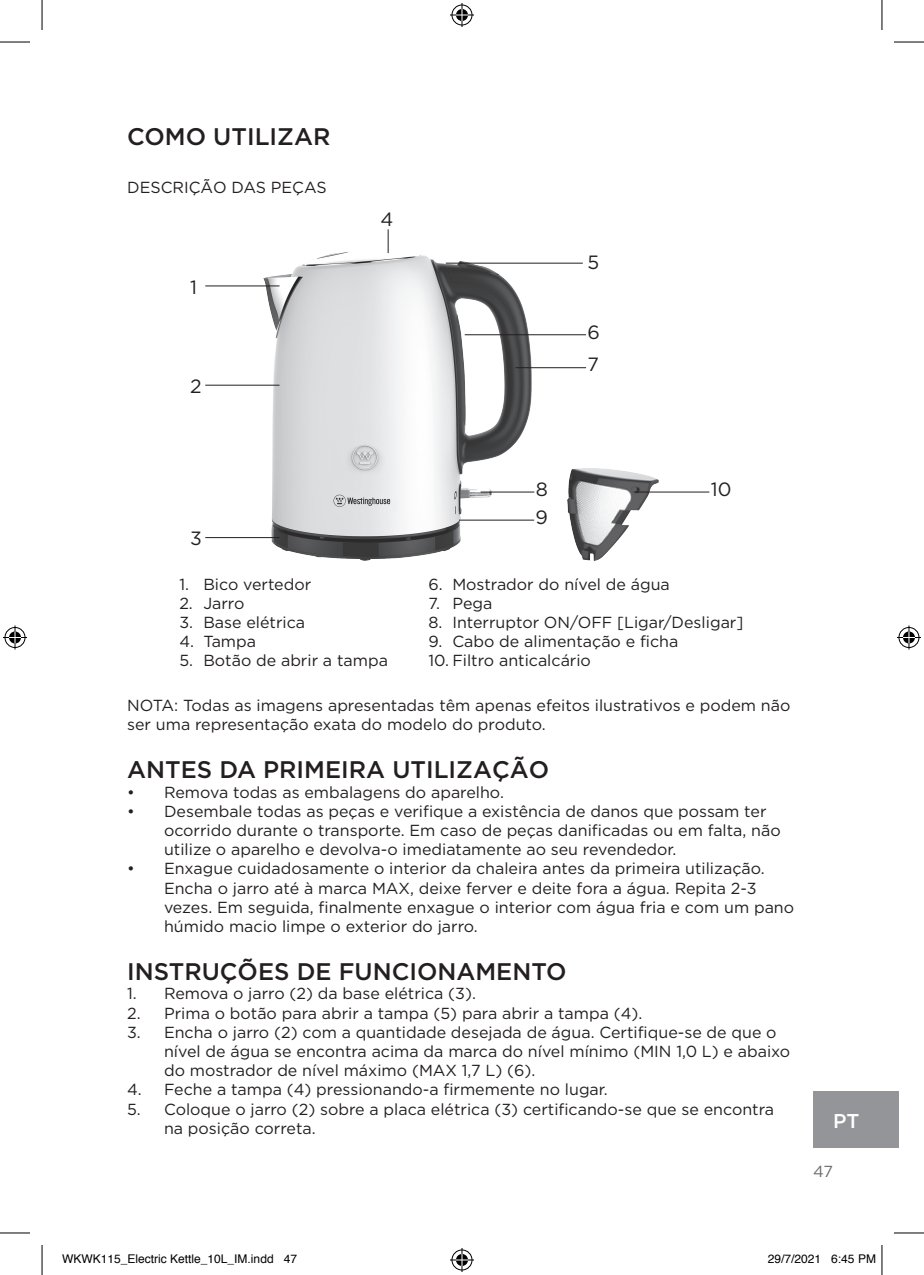
<style>
.page{position:relative;width:924px;height:1275px;background:#fff}
.page>*{position:absolute;margin:0;border:0;box-sizing:border-box;transform-origin:0 0}
.t1{font:500 24px "Gotham";color:#231f20}
.t2{font:500 20px "Gotham";color:#fff}
.t3{font:19.2px/33px "Gotham";color:#231f20}
.t4{font:16px/19.2px "Gotham";color:#231f20}
.t5{font:16px "Gotham";color:#6c6d70}
.t6{font:12px "Helvetica";color:#000}
</style>
<div class="page">
<div style="left:812px;top:1091px;width:86px;height:57px;background:#939598"></div>
<img style="left:567px;top:469px;width:91px;height:91px">
<img style="left:263px;top:250px;width:268px;height:310px">
<hr style="left:205px;top:285px;width:74px;height:1px;background:#231f20">
<hr style="left:205px;top:385px;width:74px;height:1px;background:#231f20">
<hr style="left:205px;top:537px;width:74px;height:1px;background:#231f20">
<svg style="left:387px;top:229px;width:1px;height:24px"></svg>
<hr style="left:445px;top:263px;width:137px;height:1px;background:#231f20">
<hr style="left:464px;top:334px;width:121px;height:1px;background:#231f20">
<hr style="left:515px;top:367px;width:70px;height:1px;background:#231f20">
<hr style="left:480px;top:491px;width:54px;height:1px;background:#231f20">
<hr style="left:459px;top:519px;width:75px;height:1px;background:#231f20">
<hr style="left:634px;top:491px;width:75px;height:1px;background:#231f20">
<hr style="left:0;top:42px;width:30px;height:1px;background:#000">
<hr style="left:893px;top:42px;width:30px;height:1px;background:#000">
<hr style="left:0;top:1232px;width:30px;height:1px;background:#000">
<hr style="left:893px;top:1232px;width:30px;height:1px;background:#000">
<hr style="left:42px;top:0;width:1px;height:30px;background:#000">
<hr style="left:42px;top:1245px;width:1px;height:30px;background:#000">
<hr style="left:881px;top:0;width:1px;height:30px;background:#000">
<hr style="left:881px;top:1245px;width:1px;height:30px;background:#000">
<svg style="left:450px;top:3px;width:24px;height:24px"></svg>
<svg style="left:450px;top:1248px;width:24px;height:24px"></svg>
<svg style="left:3px;top:625px;width:24px;height:24px"></svg>
<svg style="left:897px;top:625px;width:23px;height:24px"></svg>
<h1 class="t1" style="left:127px;top:122px;width:205px">COMO UTILIZAR</h1>
<p class="t4" style="left:127px;top:177px;width:201px">DESCRIÇÃO DAS PEÇAS</p>
<p class="t3" style="left:190px;top:270px;width:8px">1</p>
<p class="t3" style="left:190px;top:369px;width:13px">2</p>
<p class="t3" style="left:380px;top:202px;width:14px">4</p>
<p class="t3" style="left:587px;top:246px;width:13px">5</p>
<p class="t3" style="left:587px;top:315px;width:14px">6<br>7</p>
<p class="t3" style="left:190px;top:522px;width:13px">3</p>
<p class="t4" style="left:179px;top:574px;width:133px">1. Bico vertedor</p>
<p class="t4" style="left:179px;top:593px;width:67px">2. Jarro</p>
<p class="t4" style="left:179px;top:612px;width:127px">3. Base elétrica</p>
<p class="t4" style="left:179px;top:632px;width:78px">4. Tampa</p>
<p class="t4" style="left:179px;top:651px;width:210px">5. Botão de abrir a tampa</p>
<p class="t3" style="left:535px;top:475px;width:14px;line-height:28px">8<br>9</p>
<p class="t3" style="left:710px;top:472px;width:22px">10</p>
<p class="t4" style="left:428px;top:574px;width:243px">6. Mostrador do nível de água</p>
<p class="t4" style="left:428px;top:593px;width:65px">7. Pega</p>
<p class="t4" style="left:428px;top:612px;width:316px">8. Interruptor ON/OFF [Ligar/Desligar]</p>
<p class="t4" style="left:428px;top:632px;width:251px">9. Cabo de alimentação e ficha</p>
<p class="t4" style="left:428px;top:651px;width:164px">10. Filtro anticalcário</p>
<p class="t4" style="left:127px;top:695px;width:664px">NOTA: Todas as imagens apresentadas têm apenas efeitos ilustrativos e podem não ser uma representação exata do modelo do produto.</p>
<h1 class="t1" style="left:127px;top:756px;width:423px">ANTES DA PRIMEIRA UTILIZAÇÃO</h1>
<p class="t4" style="left:127px;top:782px;width:378px">• Remova todas as embalagens do aparelho.</p>
<p class="t4" style="left:164px;top:801px;width:618px;text-indent:-37px">• Desembale todas as peças e verifique a existência de danos que possam ter ocorrido durante o transporte. Em caso de peças danificadas ou em falta, não utilize o aparelho e devolva-o imediatamente ao seu revendedor.</p>
<p class="t4" style="left:164px;top:859px;width:631px;text-indent:-37px">• Enxague cuidadosamente o interior da chaleira antes da primeira utilização.<br>Encha o jarro até à marca MAX, deixe ferver e deite fora a água. Repita 2-3 vezes. Em seguida, finalmente enxague o interior com água fria e com um pano húmido macio limpe o exterior do jarro.</p>
<h1 class="t1" style="left:127px;top:958px;width:440px">INSTRUÇÕES DE FUNCIONAMENTO</h1>
<p class="t4" style="left:127px;top:983px;width:350px">1. Remova o jarro (2) da base elétrica (3).</p>
<p class="t4" style="left:127px;top:1003px;width:516px">2. Prima o botão para abrir a tampa (5) para abrir a tampa (4).</p>
<p class="t4" style="left:164px;top:1022px;width:627px;text-indent:-37px">3. Encha o jarro (2) com a quantidade desejada de água. Certifique-se de que o nível de água se encontra acima da marca do nível mínimo (MIN 1,0 L) e abaixo do mostrador de nível máximo (MAX 1,7 L) (6).</p>
<p class="t4" style="left:127px;top:1079px;width:482px">4. Feche a tampa (4) pressionando-a firmemente no lugar.</p>
<p class="t4" style="left:164px;top:1099px;width:611px;text-indent:-37px">5. Coloque o jarro (2) sobre a placa elétrica (3) certificando-se que se encontra na posição correta.</p>
<p class="t2" style="left:832px;top:1110px;width:28px">PT</p>
<p class="t5" style="left:812px;top:1162px;width:21px">47</p>
<p class="t6" style="left:62px;top:1249px;width:236px">WKWK115_Electric Kettle_10L_IM.indd 47</p>
<p class="t6" style="left:767px;top:1249px;width:110px">29/7/2021 6:45 PM</p>
</div>
